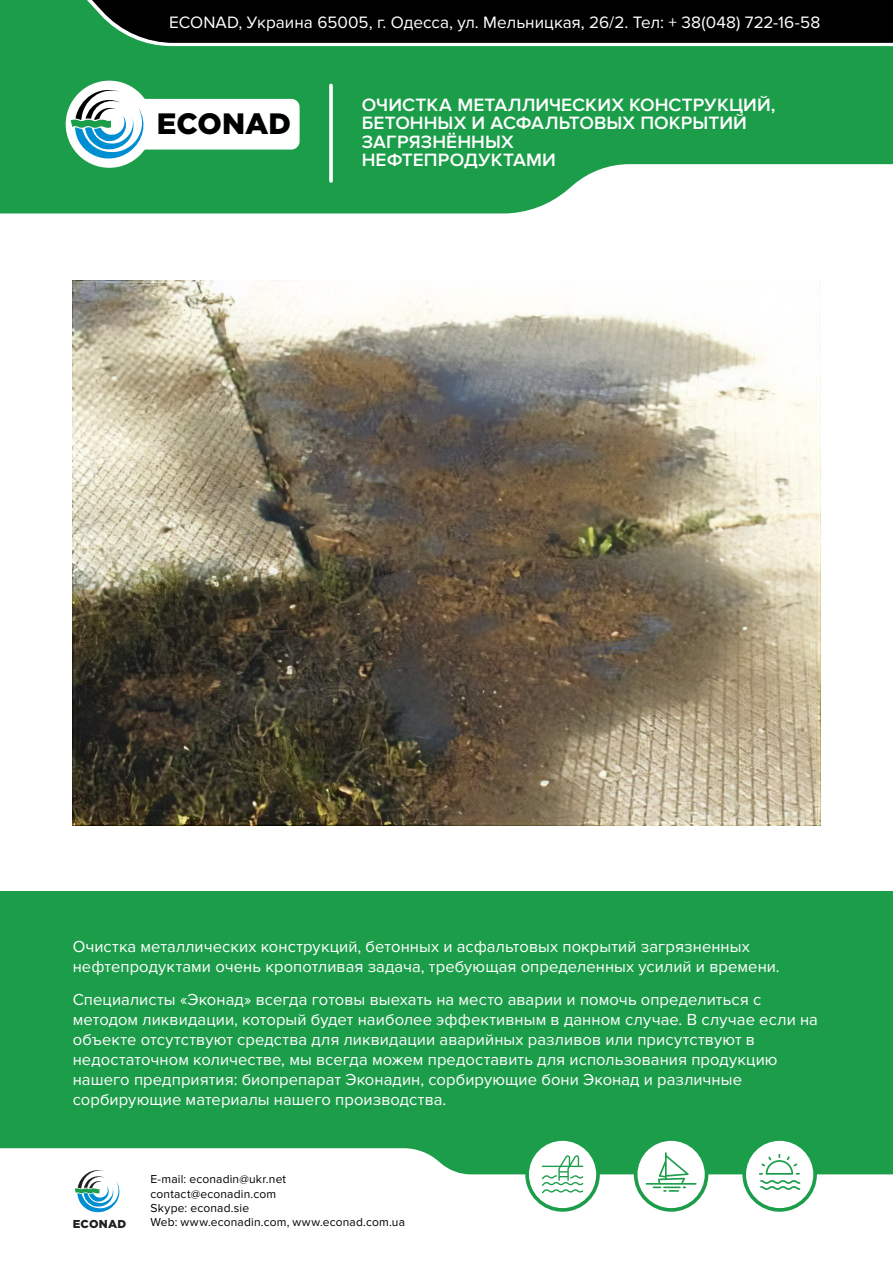
<style>
.page{position:relative;width:893px;height:1263px;background:#fff}
.page>*{position:absolute;margin:0;border:0;box-sizing:border-box;transform-origin:0 0}
.t1{font:900 29.4px "Gotham Pro";color:#000}
.t2{font:600 18.45px/18.5px "Proxima Nova";letter-spacing:.005em;color:#fff}
.t3{font:17.1px "Proxima Nova";letter-spacing:.005em;color:#fff}
.t4{font:16.5px/19.8px "Proxima Nova";letter-spacing:.005em;color:#fff}
.t5{font:12px/14.4px "Proxima Nova";letter-spacing:.015em;color:#000}
.t6{font:900 11.55px "Gotham Pro";letter-spacing:.025em;color:#231f20}
</style>
<div class="page">
<div style="left:0;top:891px;width:893px;height:372px;background:#1b9d49"></div>
<svg style="left:0;top:0;width:893px;height:213px;background:#2e894e"></svg>
<svg style="left:0;top:1148px;width:893px;height:115px;background:#eef7f1"></svg>
<svg style="left:525px;top:1140px;width:75px;height:72px"></svg>
<svg style="left:634px;top:1140px;width:74px;height:72px"></svg>
<svg style="left:742px;top:1140px;width:75px;height:72px"></svg>
<svg style="left:329px;top:85px;width:4px;height:96px"></svg>
<svg style="left:75px;top:1167px;width:48px;height:46px;background:#b9d9e2"></svg>
<div style="left:66px;top:81px;width:87px;height:87px;background:#fff;border-radius:50%"></div>
<svg style="left:71px;top:85px;width:229px;height:76px"></svg>
<img style="left:73px;top:280px;width:747px;height:546px">
<p class="t3" style="left:169px;top:12px;width:653px">ECONAD, Украина 65005, г. Одесса, ул. Мельницкая, 26/2. Тел: + 38(048) 722-16-58</p>
<h1 class="t1" style="left:157px;top:107px;width:136px">ECONAD</h1>
<p class="t2" style="left:362px;top:96px;width:415px">ОЧИСТКА МЕТАЛЛИЧЕСКИХ КОНСТРУКЦИЙ,<br>БЕТОННЫХ И АСФАЛЬТОВЫХ ПОКРЫТИЙ<br>ЗАГРЯЗНЁННЫХ<br>НЕФТЕПРОДУКТАМИ</p>
<p class="t4" style="left:73px;top:937px;width:708px">Очистка металлических конструкций, бетонных и асфальтовых покрытий загрязненных нефтепродуктами очень кропотливая задача, требующая определенных усилий и времени.</p>
<p class="t4" style="left:73px;top:990px;width:747px">Специалисты «Эконад» всегда готовы выехать на место аварии и помочь определиться с методом ликвидации, который будет наиболее эффективным в данном случае. В случае если на объекте отсутствуют средства для ликвидации аварийных разливов или присутствуют в недостаточном количестве, мы всегда можем предоставить для использования продукцию нашего предприятия: биопрепарат Эконадин, сорбирующие бони Эконад и различные сорбирующие материалы нашего производства.</p>
<p class="t5" style="left:150px;top:1172px;width:137px">E-mail: econadin@ukr.net contact@econadin.com<br>Skype: econad.sie</p>
<p class="t6" style="left:73px;top:1217px;width:55px">ECONAD</p>
<p class="t5" style="left:150px;top:1215px;width:256px">Web: www.econadin.com, www.econad.com.ua</p>
</div>
